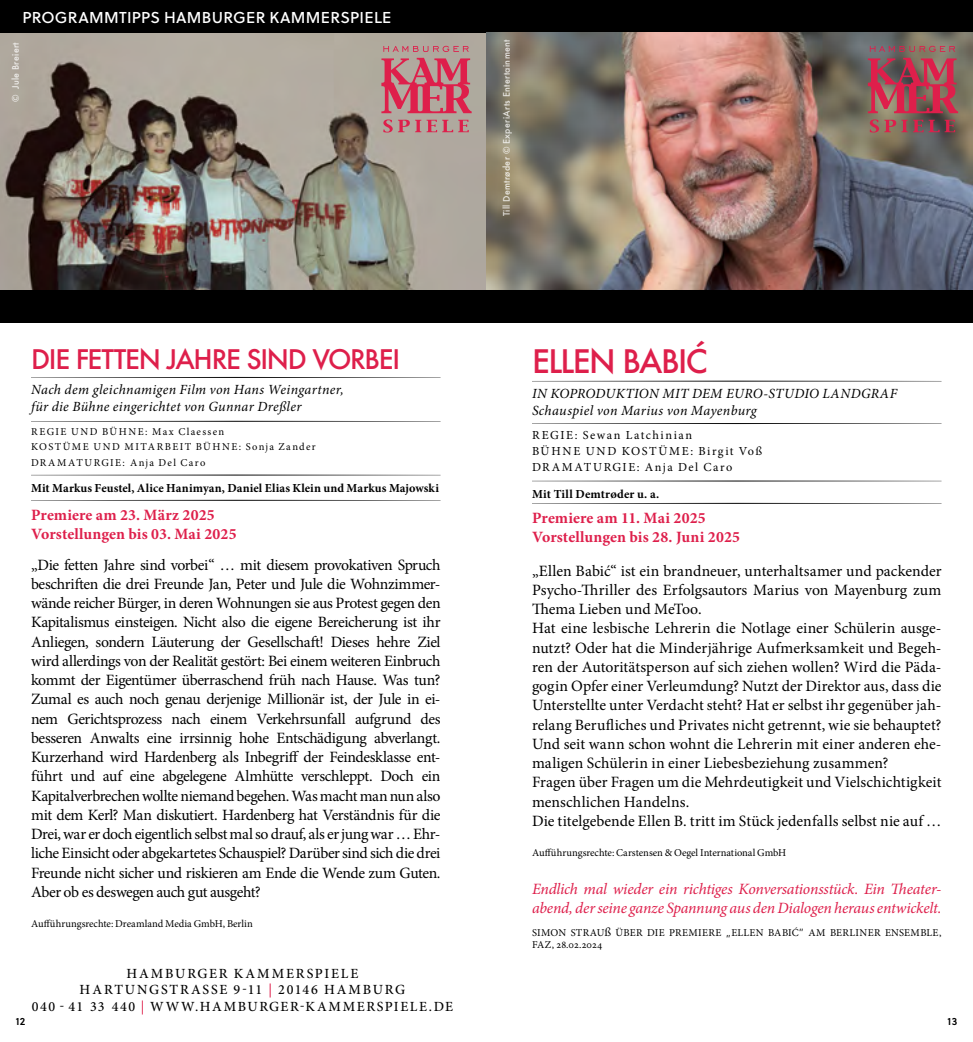
<style>
.page{position:relative;width:973px;height:1042px;background:#fff}
.page>*{position:absolute;margin:0;border:0;box-sizing:border-box;transform-origin:0 0}
.t1{font:500 31.5px "Futura";letter-spacing:-.05em;color:#de1f4b}
.t2{font:500 26.25px "Futura";letter-spacing:-.045em;color:#de1f4b}
.t3{font:15.75px/19.2px "Minion Pro";color:#000;text-align:justify}
.t4{font:italic 15.75px/19.2px "Minion Pro";letter-spacing:-.015em;color:#de1f4b}
.t5{font:700 15.75px/18.9px "Minion Pro";letter-spacing:.01em;color:#de1f4b}
.t6{font:15.75px "Soleil Bk";letter-spacing:.02em;color:#fff}
.t7{font:italic 14px/16.8px "Minion Pro";letter-spacing:.02em;color:#000}
.t8{font:500 14px/16.8px "Minion Pro";letter-spacing:.12em;color:#000;text-align:center}
.t9{font:700 12.25px "Minion Pro";letter-spacing:.01em;color:#000}
.t10{font:12.25px/15.8px "Minion Pro";letter-spacing:.13em;color:#000}
.t11{font:10.5px "Minion Pro";letter-spacing:-.005em;color:#000}
.t12{font:10.5px/15.8px "Minion Pro";letter-spacing:.13em;color:#000}
.t13{font:10.5px/12.2px "Minion Pro";letter-spacing:.025em;color:#000}
.t14{font:10.5px "Soleil Sb";color:#000}
.t15{font:500 8.75px "Futura";letter-spacing:.035em;color:#fff}
.s1{color:#de1f4b}
.s2{font-size:12.25px}
.s3{font-family:"Soleil Lt"}
</style>
<div class="page">
<svg style="left:31px;top:377px;width:409px;height:1px"></svg>
<svg style="left:31px;top:421px;width:409px;height:1px"></svg>
<svg style="left:31px;top:474px;width:409px;height:1px"></svg>
<svg style="left:31px;top:500px;width:409px;height:1px"></svg>
<img style="left:0;top:32px;width:972px;height:258px">
<div style="left:0;top:0;width:972px;height:32px;background:#000"></div>
<div style="left:0;top:290px;width:972px;height:32px;background:#000"></div>
<svg style="left:869px;top:46px;width:96px;height:6px"></svg>
<svg style="left:867px;top:58px;width:101px;height:55px;background:#a24d57"></svg>
<svg style="left:869px;top:119px;width:96px;height:14px"></svg>
<svg style="left:383px;top:46px;width:85px;height:6px"></svg>
<svg style="left:381px;top:58px;width:90px;height:55px;background:#c66575"></svg>
<svg style="left:383px;top:119px;width:9px;height:14px"></svg>
<svg style="left:398px;top:120px;width:70px;height:12px"></svg>
<svg style="left:532px;top:381px;width:409px;height:1px"></svg>
<svg style="left:532px;top:423px;width:409px;height:1px"></svg>
<svg style="left:532px;top:480px;width:409px;height:1px"></svg>
<svg style="left:532px;top:503px;width:409px;height:1px"></svg>
<p class="t6" style="left:22px;top:6px;width:370px">PROGRAMMTIPPS HAMBURGER KAMMERSPIELE</p>
<p class="t15" style="left:10px;top:102px;width:61px;rotate:-90deg">© Jule Breiert</p>
<p class="t15" style="left:500px;top:216px;width:178px;rotate:-90deg">Till Demtrøder © ExperiArts Entertainment</p>
<h2 class="t2" style="left:31px;top:341px;width:370px">DIE FETTEN JAHRE SIND VORBEI</h2>
<p class="t7" style="left:31px;top:381px;width:314px">Nach dem gleichnamigen Film von Hans Weingartner, für die Bühne eingerichtet von Gunnar Dreßler</p>
<p class="t12" style="left:31px;top:423px;width:286px">REGIE UND BÜHNE: Max Claessen<br>KOSTÜME UND MITARBEIT BÜHNE: Sonja Zander<br>DRAMATURGIE: Anja Del Caro</p>
<p class="t9" style="left:31px;top:479px;width:409px">Mit Markus Feustel, Alice Hanimyan, Daniel Elias Klein und Markus Majowski</p>
<p class="t5" style="left:31px;top:505px;width:207px">Premiere am 23. März 2025<br>Vorstellungen bis 03. Mai 2025</p>
<p class="t3" style="left:31px;top:555px;width:411px">„Die fetten Jahre sind vorbei“ … mit diesem provokativen Spruch beschriften die drei Freunde Jan, Peter und Jule die Wohnzimmer&shy;wände reicher Bürger, in deren Wohnungen sie aus Protest gegen den Kapitalismus einsteigen. Nicht also die eigene Bereicherung ist ihr Anliegen, sondern Läuterung der Gesellschaft! Dieses hehre Ziel wird allerdings von der Realität gestört: Bei einem weiteren Einbruch kommt der Eigentümer überraschend früh nach Hause. Was tun?<br>Zumal es auch noch genau derjenige Millionär ist, der Jule in ei&shy;nem Gerichtsprozess nach einem Verkehrsunfall aufgrund des besseren Anwalts eine irrsinnig hohe Entschädigung abverlangt.<br>Kurzerhand wird Hardenberg als Inbegriff der Feindesklasse ent&shy;führt und auf eine abgelegene Almhütte verschleppt. Doch ein Kapitalverbrechen wollte niemand begehen. Was macht man nun also mit dem Kerl? Man diskutiert. Hardenberg hat Verständnis für die Drei, war er doch eigentlich selbst mal so drauf, als er jung war … Ehr&shy;liche Einsicht oder abgekartetes Schauspiel? Darüber sind sich die drei Freunde nicht sicher und riskieren am Ende die Wende zum Guten.<br>Aber ob es deswegen auch gut ausgeht?</p>
<p class="t11" style="left:31px;top:916px;width:223px">Aufführungsrechte: Dreamland Media GmbH, Berlin</p>
<p class="t8" style="left:32px;top:964px;width:423px">HAMBURGER KAMMERSPIELE<br>HARTUNGSTRASSE 9-11 <span class="s1">|</span> 20146 HAMBURG<br>040 - 41 33 440 <span class="s1">|</span> WWW.HAMBURGER-KAMMERSPIELE.DE</p>
<h1 class="t1" style="left:532px;top:340px;width:177px">ELLEN BABIĆ</h1>
<p class="t7" style="left:532px;top:385px;width:366px">IN KOPRODUKTION MIT DEM EURO-STUDIO LANDGRAF<br>Schauspiel von Marius von Mayenburg</p>
<p class="t10" style="left:532px;top:428px;width:232px">REGIE: Sewan Latchinian<br>BÜHNE UND KOSTÜME: Birgit Voß<br>DRAMATURGIE: Anja Del Caro</p>
<p class="t9" style="left:532px;top:485px;width:129px">Mit Till Demtrøder u. a.</p>
<p class="t5" style="left:532px;top:508px;width:209px">Premiere am 11. Mai 2025<br>Vorstellungen bis 28. Juni 2025</p>
<p class="t3" style="left:532px;top:561px;width:411px;text-align:left">„Ellen Babić“ ist ein brandneuer, unterhaltsamer und packender Psycho-Thriller des Erfolgsautors Marius von Mayenburg zum Thema Lieben und MeToo.<br>Hat eine lesbische Lehrerin die Notlage einer Schülerin ausge&shy;nutzt? Oder hat die Minderjährige Aufmerksamkeit und Begeh&shy;ren der Autoritätsperson auf sich ziehen wollen? Wird die Päda&shy;gogin Opfer einer Verleumdung? Nutzt der Direktor aus, dass die Unterstellte unter Verdacht steht? Hat er selbst ihr gegenüber jah&shy;relang Berufliches und Privates nicht getrennt, wie sie behauptet?<br>Und seit wann schon wohnt die Lehrerin mit einer anderen ehe&shy;maligen Schülerin in einer Liebesbeziehung zusammen?<br>Fragen über Fragen um die Mehrdeutigkeit und Vielschichtigkeit menschlichen Handelns.<br>Die titelgebende Ellen B. tritt im Stück jedenfalls selbst nie auf …</p>
<p class="t11" style="left:532px;top:845px;width:256px">Aufführungsrechte: Carstensen &amp; Oegel International GmbH</p>
<p class="t4" style="left:532px;top:879px;width:411px">Endlich mal wieder ein richtiges Konversationsstück. Ein Theater&shy;abend, der seine ganze Spannung aus den Dialogen heraus entwickelt.</p>
<p class="t13" style="left:532px;top:927px;width:411px">SIMON STRAU<span class="s2">ß</span> ÜBER DIE PREMIERE <span class="s3">„</span>ELLEN BABIĆ<span class="s3">”</span> AM BERLINER ENSEMBLE,<br>FAZ, 28.02.2024</p>
<p class="t14" style="left:16px;top:1013px;width:11px">12</p>
<p class="t14" style="left:947px;top:1013px;width:11px">13</p>
</div>
